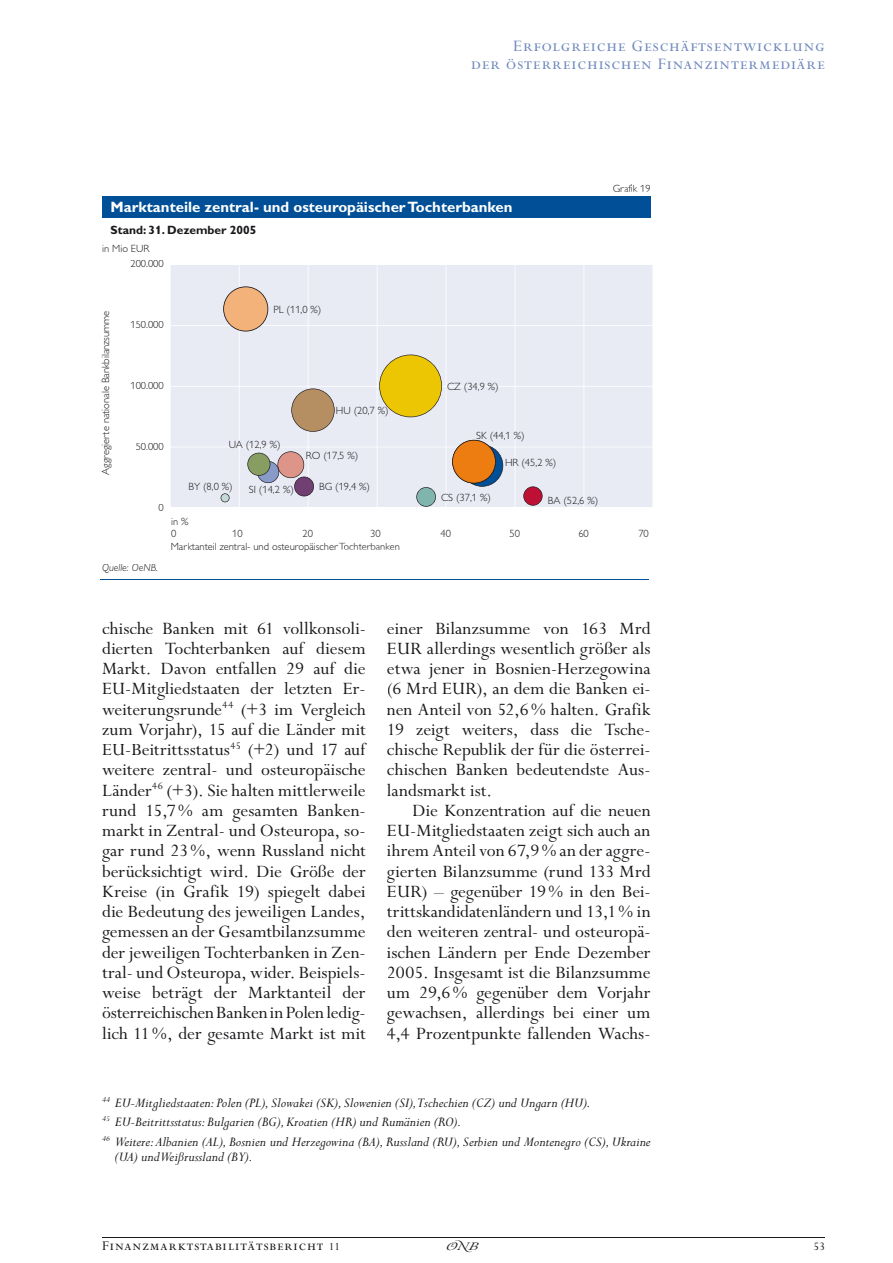
<style>
.page{position:relative;width:893px;height:1263px;background:#fff}
.page>*{position:absolute;margin:0;border:0;box-sizing:border-box;transform-origin:0 0}
.t1{font:19.5px/20.2px "Perpetua";color:#1a171b;text-align:justify}
.t2{font:18px/18.8px "Perpetua Sc Oe NB";letter-spacing:.045em;color:#6f89bd;text-align:right}
.t3{font:italic 15px/19.2px "Perpetua";color:#1a171b}
.t4{font:700 15px "Gill Alternate One";color:#fff}
.t5{font:15px "Perpetua Sc Oe NB";letter-spacing:.06em;color:#1a171b}
.t6{font:12.75px "Perpetua";color:#1a171b}
.t7{font:700 12px "Gill Alternate One";color:#1a171b}
.t8{font:300 10.5px/12.8px "Gill Alternate One";color:#1a171b}
.t9{font:italic 300 10.5px "Gill Alternate One";color:#1a171b}
.s1{font-family:"Perpetua";font-size:12.3px}
</style>
<div class="page">
<hr style="left:102px;top:1237px;width:723px;height:1px;background:#1a171b">
<div style="left:170px;top:265px;width:483px;height:243px;background:#e8eaf4"></div>
<hr style="left:170px;top:507px;width:483px;height:1px;background:#fff">
<hr style="left:170px;top:447px;width:483px;height:1px;background:#fff">
<hr style="left:170px;top:386px;width:483px;height:1px;background:#fff">
<hr style="left:170px;top:325px;width:483px;height:1px;background:#fff">
<hr style="left:239px;top:265px;width:1px;height:243px;background:#fff">
<hr style="left:308px;top:265px;width:1px;height:243px;background:#fff">
<hr style="left:377px;top:265px;width:1px;height:243px;background:#fff">
<hr style="left:446px;top:265px;width:1px;height:243px;background:#fff">
<hr style="left:515px;top:265px;width:1px;height:243px;background:#fff">
<hr style="left:583px;top:265px;width:1px;height:243px;background:#fff">
<hr style="left:652px;top:265px;width:1px;height:243px;background:#fff">
<hr style="left:170px;top:265px;width:1px;height:243px;background:#fff">
<svg style="left:523px;top:486px;width:19px;height:20px"></svg>
<svg style="left:452px;top:440px;width:51px;height:47px"></svg>
<svg style="left:416px;top:487px;width:20px;height:20px"></svg>
<svg style="left:379px;top:355px;width:63px;height:62px"></svg>
<svg style="left:291px;top:388px;width:44px;height:44px"></svg>
<svg style="left:247px;top:451px;width:67px;height:45px"></svg>
<svg style="left:223px;top:286px;width:45px;height:45px"></svg>
<svg style="left:221px;top:493px;width:9px;height:9px"></svg>
<div style="left:102px;top:197px;width:549px;height:21px;background:#004f97"></div>
<hr style="left:101px;top:579px;width:548px;height:1px;background:#004f97">
<p class="t2" style="left:471px;top:37px;width:355px">Erfolgreiche Geschäftsentwicklung<br>der österreichischen Finanzintermediäre</p>
<p class="t4" style="left:111px;top:198px;width:403px">Marktanteile zentral- und osteuropäischer Tochterbanken</p>
<p class="t7" style="left:111px;top:223px;width:147px">Stand: 31. Dezember 2005</p>
<p class="t8" style="left:102px;top:242px;width:49px">in Mio EUR</p>
<p class="t8" style="left:99px;top:475px;width:166px;rotate:-90deg">Aggregierte nationale Bankbilanzsumme</p>
<p class="t8" style="left:130px;top:258px;width:35px">200.000</p>
<p class="t8" style="left:130px;top:319px;width:35px">150.000</p>
<p class="t8" style="left:130px;top:379px;width:35px">100.000</p>
<p class="t8" style="left:136px;top:440px;width:30px">50.000</p>
<p class="t8" style="left:159px;top:501px;width:7px">0</p>
<p class="t8" style="left:273px;top:303px;width:50px">PL (11,0 %)</p>
<p class="t8" style="left:336px;top:404px;width:54px">HU (20,7 %)</p>
<p class="t8" style="left:229px;top:438px;width:53px">UA (12,9 %)</p>
<p class="t8" style="left:188px;top:480px;width:46px">BY (8,0 %)</p>
<p class="t8" style="left:249px;top:483px;width:46px">SI (14,2 %)</p>
<p class="t8" style="left:306px;top:449px;width:54px">RO (17,5 %)</p>
<p class="t8" style="left:319px;top:480px;width:52px">BG (19,4 %)</p>
<p class="t8" style="left:447px;top:380px;width:53px">CZ (34,9 %)</p>
<p class="t8" style="left:476px;top:429px;width:50px">SK (44,1 %)</p>
<p class="t8" style="left:505px;top:456px;width:53px">HR (45,2 %)</p>
<p class="t8" style="left:441px;top:491px;width:51px">CS (37,1 %)</p>
<p class="t8" style="left:548px;top:494px;width:52px">BA (52,6 %)</p>
<p class="t8" style="left:613px;top:182px;width:39px">Grafik 19</p>
<p class="t8" style="left:171px;top:515px;width:19px">in %<br>0</p>
<p class="t8" style="left:232px;top:527px;width:12px">10</p>
<p class="t8" style="left:303px;top:527px;width:12px">20</p>
<p class="t8" style="left:370px;top:527px;width:12px">30</p>
<p class="t8" style="left:440px;top:527px;width:12px">40</p>
<p class="t8" style="left:509px;top:527px;width:12px">50</p>
<p class="t8" style="left:578px;top:527px;width:12px">60</p>
<p class="t8" style="left:638px;top:527px;width:12px">70</p>
<p class="t9" style="left:102px;top:562px;width:58px">Quelle: OeNB.</p>
<p class="t8" style="left:171px;top:540px;width:231px">Marktanteil zentral- und osteuropäischer Tochterbanken</p>
<p class="t1" style="left:102px;top:619px;width:265px">chische Banken mit 61 vollkonsoli&shy;dierten Tochterbanken auf diesem Markt. Davon entfallen 29 auf die EU-Mitgliedstaaten der letzten Er&shy;weiterungsrunde<sup>44</sup> (+3 im Vergleich zum Vorjahr), 15 auf die Länder mit EU-Beitrittsstatus<sup>45</sup> (+2) und 17 auf weitere zentral- und osteuropäische Länder<sup>46</sup> (+3). Sie halten mittlerweile rund 15,7 % am gesamten Banken&shy;markt in Zentral- und Osteuropa, so&shy;gar rund 23 %, wenn Russland nicht berücksichtigt wird. Die Größe der Kreise (in Grafik 19) spiegelt dabei die Bedeutung des jeweiligen Landes, gemessen an der Gesamtbilanzsumme der jeweiligen Tochterbanken in Zen&shy;tral- und Osteuropa, wider. Beispiels&shy;weise beträgt der Marktanteil der österreichischen Banken in Polen ledig&shy;lich 11 %, der gesamte Markt ist mit</p>
<p class="t1" style="left:387px;top:619px;width:265px">einer Bilanzsumme von 163 Mrd EUR allerdings wesentlich größer als etwa jener in Bosnien-Herzegowina (6 Mrd EUR), an dem die Banken ei&shy;nen Anteil von 52,6 % halten. Grafik 19 zeigt weiters, dass die Tsche&shy;chische Republik der für die österrei&shy;chischen Banken bedeutendste Aus&shy;landsmarkt ist.</p>
<p class="t1" style="left:387px;top:801px;width:265px;text-indent:26px">Die Konzentration auf die neuen EU-Mitgliedstaaten zeigt sich auch an ihrem Anteil von 67,9 % an der aggre&shy;gierten Bilanzsumme (rund 133 Mrd EUR) – gegenüber 19 % in den Bei&shy;trittskandidatenländern und 13,1 % in den weiteren zentral- und osteuropä&shy;ischen Ländern per Ende Dezember 2005. Insgesamt ist die Bilanzsumme um 29,6 % gegenüber dem Vorjahr gewachsen, allerdings bei einer um 4,4 Prozentpunkte fallenden Wachs-</p>
<p class="t3" style="left:102px;top:1093px;width:550px"><sup>44</sup> EU-Mitgliedstaaten: Polen (PL), Slowakei (SK), Slowenien (SI),Tschechien (CZ) und Ungarn (HU).<br><sup>45</sup> EU-Beitrittsstatus: Bulgarien (BG), Kroatien (HR) und Rumänien (RO).<br><sup>46</sup> Weitere: Albanien (AL), Bosnien und Herzegowina (BA), Russland (RU), Serbien und Montenegro (CS), Ukraine</p>
<p class="t3" style="left:115px;top:1147px;width:139px">(UA) und Weißrussland (BY).</p>
<p class="t5" style="left:102px;top:1238px;width:239px">Finanzmarktstabilitätsbericht <span class="s1">11</span></p>
<p class="t5" style="left:442px;top:1238px;width:44px">◊</p>
<p class="t6" style="left:813px;top:1240px;width:13px">53</p>
</div>
